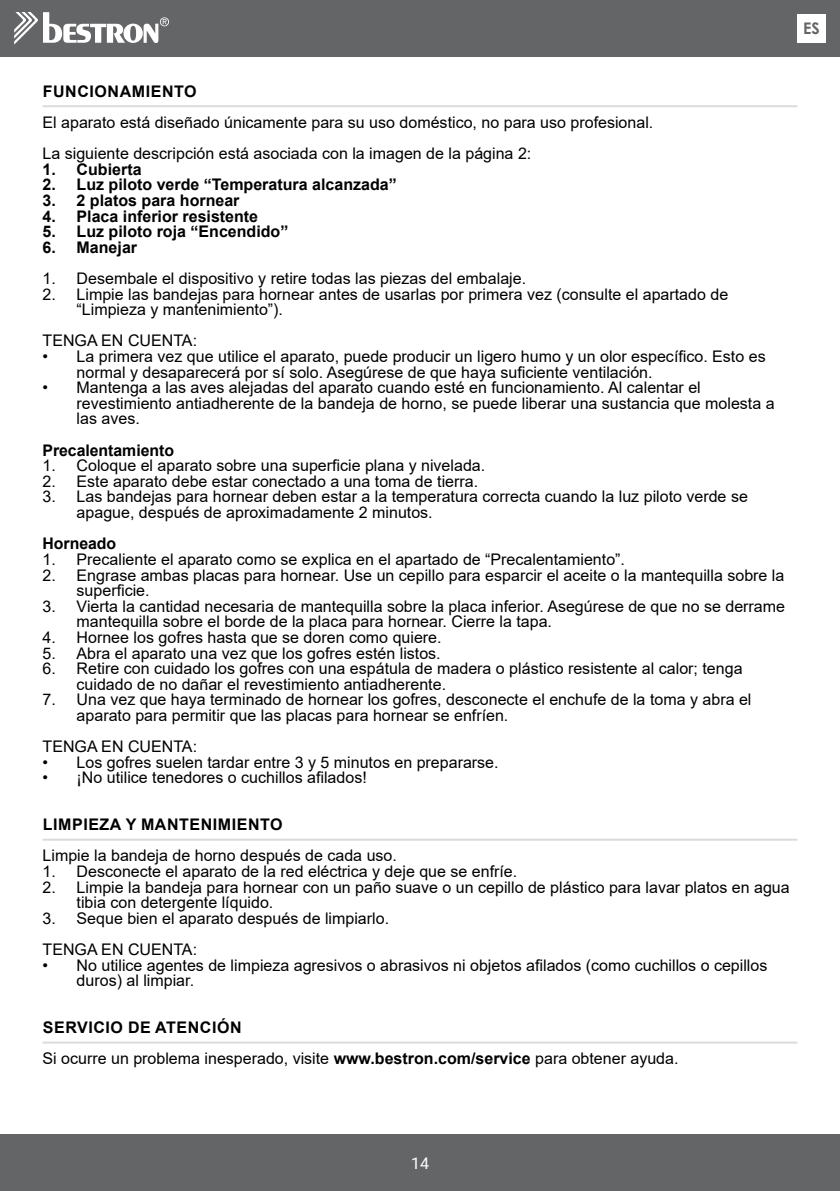
<style>
.page{position:relative;width:840px;height:1191px;background:#fff}
.page>*{position:absolute;margin:0;border:0;box-sizing:border-box;transform-origin:0 0}
.t1{font:16px/15.6px "Arial";color:#000}
.t2{font:700 16px "Arial";color:#000}
.t3{font:700 16px "Arial";letter-spacing:.035em;color:#000}
.t4{font:16px "Roboto";color:#fff}
.t5{font:700 16px "Century Gothic";color:#646567}
.s1{font-weight:700}
</style>
<div class="page">
<hr style="left:43px;top:105px;width:754px;height:2px;background:#d9dadb">
<hr style="left:43px;top:838px;width:754px;height:2px;background:#d9dadb">
<hr style="left:43px;top:1041px;width:754px;height:2px;background:#d9dadb">
<div style="left:0;top:0;width:839px;height:57px;background:#646567"></div>
<div style="left:0;top:1134px;width:839px;height:57px;background:#646567"></div>
<svg style="left:14px;top:12px;width:155px;height:33px"></svg>
<div style="left:797px;top:14px;width:28px;height:29px;background:#fff"></div>
<p class="t5" style="left:802px;top:16px;width:18px">ES</p>
<p class="t3" style="left:43px;top:80px;width:155px">FUNCIONAMIENTO</p>
<p class="t1" style="left:43px;top:107px;width:612px;line-height:31.2px">El aparato está diseñado únicamente para su uso doméstico, no para uso profesional.<br>La siguiente descripción está asociada con la imagen de la página 2:</p>
<p class="t2" style="left:43px;top:158px;width:100px">1. Cubierta</p>
<p class="t2" style="left:43px;top:173px;width:355px">2. Luz piloto verde “Temperatura alcanzada”</p>
<p class="t2" style="left:43px;top:189px;width:198px">3. 2 platos para hornear</p>
<p class="t2" style="left:43px;top:205px;width:217px">4. Placa inferior resistente</p>
<p class="t2" style="left:43px;top:220px;width:247px">5. Luz piloto roja “Encendido”</p>
<p class="t2" style="left:43px;top:236px;width:96px">6. Manejar</p>
<p class="t1" style="left:43px;top:270px;width:485px">1. Desembale el dispositivo y retire todas las piezas del embalaje.</p>
<p class="t1" style="left:77px;top:286px;width:652px;text-indent:-34px">2. Limpie las bandejas para hornear antes de usarlas por primera vez (consulte el apartado de “Limpieza y mantenimiento”).</p>
<p class="t1" style="left:43px;top:333px;width:156px">TENGA EN CUENTA:</p>
<p class="t1" style="left:77px;top:348px;width:690px;text-indent:-34px">• La primera vez que utilice el aparato, puede producir un ligero humo y un olor específico. Esto es normal y desaparecerá por sí solo. Asegúrese de que haya suficiente ventilación.</p>
<p class="t1" style="left:77px;top:380px;width:699px;text-indent:-34px">• Mantenga a las aves alejadas del aparato cuando esté en funcionamiento. Al calentar el revestimiento antiadherente de la bandeja de horno, se puede liberar una sustancia que molesta a las aves.</p>
<p class="t2" style="left:43px;top:439px;width:133px">Precalentamiento</p>
<p class="t1" style="left:43px;top:458px;width:444px">1. Coloque el aparato sobre una superficie plana y nivelada.</p>
<p class="t1" style="left:43px;top:473px;width:437px">2. Este aparato debe estar conectado a una toma de tierra.</p>
<p class="t1" style="left:77px;top:489px;width:672px;text-indent:-34px">3. Las bandejas para hornear deben estar a la temperatura correcta cuando la luz piloto verde se apague, después de aproximadamente 2 minutos.</p>
<p class="t2" style="left:43px;top:532px;width:75px">Horneado</p>
<p class="t1" style="left:43px;top:551px;width:583px">1. Precaliente el aparato como se explica en el apartado de “Precalentamiento”.</p>
<p class="t1" style="left:77px;top:567px;width:709px;text-indent:-34px">2. Engrase ambas placas para hornear. Use un cepillo para esparcir el aceite o la mantequilla sobre la superficie.</p>
<p class="t1" style="left:77px;top:598px;width:709px;text-indent:-34px">3. Vierta la cantidad necesaria de mantequilla sobre la placa inferior. Asegúrese de que no se derrame mantequilla sobre el borde de la placa para hornear. Cierre la tapa.</p>
<p class="t1" style="left:43px;top:629px;width:400px">4. Hornee los gofres hasta que se doren como quiere.</p>
<p class="t1" style="left:43px;top:645px;width:399px">5. Abra el aparato una vez que los gofres estén listos.</p>
<p class="t1" style="left:77px;top:660px;width:667px;text-indent:-34px">6. Retire con cuidado los gofres con una espátula de madera o plástico resistente al calor; tenga cuidado de no dañar el revestimiento antiadherente.</p>
<p class="t1" style="left:77px;top:692px;width:676px;text-indent:-34px">7. Una vez que haya terminado de hornear los gofres, desconecte el enchufe de la toma y abra el aparato para permitir que las placas para hornear se enfríen.</p>
<p class="t1" style="left:43px;top:738px;width:156px">TENGA EN CUENTA:</p>
<p class="t1" style="left:43px;top:754px;width:457px">• Los gofres suelen tardar entre 3 y 5 minutos en prepararse.</p>
<p class="t1" style="left:43px;top:770px;width:325px">• ¡No utilice tenedores o cuchillos afilados!</p>
<p class="t3" style="left:43px;top:813px;width:241px">LIMPIEZA Y MANTENIMIENTO</p>
<p class="t1" style="left:43px;top:848px;width:355px">Limpie la bandeja de horno después de cada uso.</p>
<p class="t1" style="left:43px;top:863px;width:476px">1. Desconecte el aparato de la red eléctrica y deje que se enfríe.</p>
<p class="t1" style="left:77px;top:879px;width:714px;text-indent:-34px">2. Limpie la bandeja para hornear con un paño suave o un cepillo de plástico para lavar platos en agua tibia con detergente líquido.</p>
<p class="t1" style="left:43px;top:902px;width:348px;line-height:31.2px">3. Seque bien el aparato después de limpiarlo.<br>TENGA EN CUENTA:</p>
<p class="t1" style="left:77px;top:957px;width:692px;text-indent:-34px">• No utilice agentes de limpieza agresivos o abrasivos ni objetos afilados (como cuchillos o cepillos duros) al limpiar.</p>
<p class="t1" style="left:43px;top:1011px;width:637px;line-height:31.2px"><span class="s1">SERVICIO DE ATENCIÓN<br></span>Si ocurre un problema inesperado, visite <span class="s1">www.bestron.com/service</span> para obtener ayuda.</p>
<p class="t4" style="left:411px;top:1151px;width:19px">14</p>
</div>
